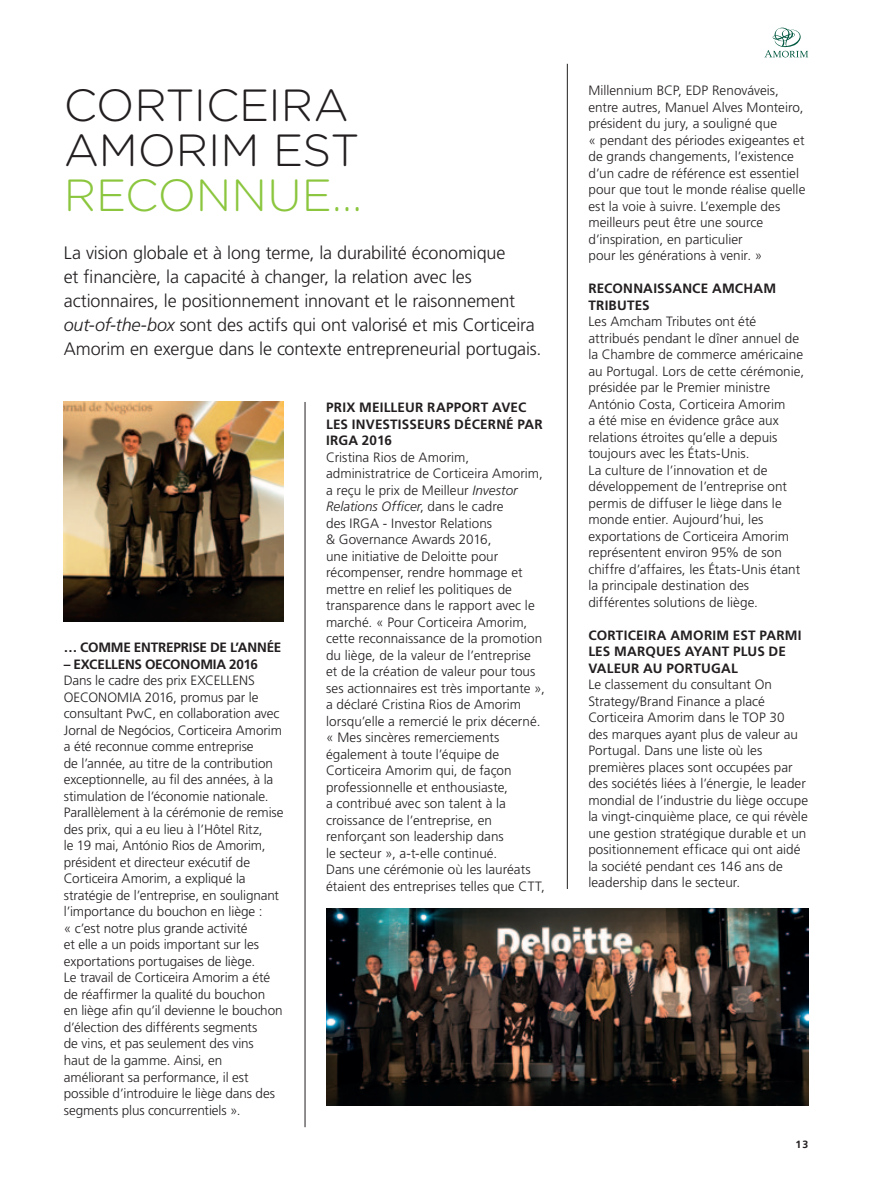
<style>
.page{position:relative;width:872px;height:1191px;background:#fff}
.page>*{position:absolute;margin:0;border:0;box-sizing:border-box;transform-origin:0 0}
.t1{font:300 45px/45px "Gotham Rounded";color:#231f20}
.t2{font:300 45px "Gotham Rounded";color:#8bc63e}
.t3{font:300 18px/24px "Frutiger LT Std";letter-spacing:-.01em;color:#231f20}
.t4{font:300 13.5px/16.5px "Frutiger LT Std";color:#231f20}
.t5{font:700 13.5px/16.5px "Frutiger LT Std";letter-spacing:.01em;color:#231f20}
.t6{font:700 13.5px "Frutiger LT Std";letter-spacing:-.015em;color:#231f20}
.t7{font:700 13.5px "Frutiger LT Std";letter-spacing:-.02em;color:#231f20}
.t8{font:700 10.5px "Frutiger LT Std";color:#231f20}
.s1{font-style:italic}
</style>
<div class="page">
<svg style="left:765px;top:28px;width:43px;height:29px"></svg>
<hr style="left:567px;top:64px;width:1px;height:825px;background:#231f20">
<hr style="left:305px;top:402px;width:1px;height:725px;background:#231f20">
<img style="left:326px;top:908px;width:482px;height:198px">
<img style="left:64px;top:402px;width:219px;height:219px">
<h1 class="t1" style="left:64px;top:81px;width:33px">CORTICEIRA<br>AMORIM</h1>
<h1 class="t1" style="left:273px;top:126px;width:28px">EST</h1>
<h1 class="t2" style="left:64px;top:165px;width:34px">RECONNUE</h1>
<h1 class="t2" style="left:332px;top:165px;width:32px">…</h1>
<p class="t3" style="left:64px;top:241px;width:479px">La vision globale et à long terme, la durabilité économique<br>et financière, la capacité à changer, la relation avec les actionnaires, le positionnement innovant et le raisonnement <span class="s1">out-of-the-box</span> sont des actifs qui ont valorisé et mis Corticeira Amorim en exergue dans le contexte entrepreneurial portugais.</p>
<p class="t6" style="left:64px;top:640px;width:219px">… COMME ENTREPRISE DE L’ANN ÉE</p>
<p class="t7" style="left:64px;top:656px;width:196px">– EXCELLENS OECONOMIA 2016</p>
<p class="t4" style="left:64px;top:672px;width:221px">Dans le cadre des prix EXCELLENS OECONOMIA 2016, promus par le consultant PwC, en collaboration avec Jornal de Negócios, Corticeira Amorim a été reconnue comme entreprise<br>de l’année, au titre de la contribution exceptionnelle, au fil des années, à la stimulation de l’économie nationale.<br>Parallèlement à la cérémonie de remise des prix, qui a eu lieu à l’Hôtel Ritz,<br>le 19 mai, António Rios de Amorim, président et directeur exécutif de Corticeira Amorim, a expliqué la stratégie de l’entreprise, en soulignant l’importance du bouchon en liège :<br>« c’est notre plus grande activité<br>et elle a un poids important sur les exportations portugaises de liège.<br>Le travail de Corticeira Amorim a été de réaffirmer la qualité du bouchon<br>en liège afin qu’il devienne le bouchon d’élection des différents segments<br>de vins, et pas seulement des vins<br>haut de la gamme. Ainsi, en améliorant sa performance, il est possible d’introduire le liège dans des segments plus concurrentiels ».</p>
<p class="t5" style="left:326px;top:399px;width:218px">PRIX MEILLEUR RAPPORT AVEC<br>LES INVESTISSEURS DÉCERNÉ PAR<br>IRGA 2016</p>
<p class="t4" style="left:326px;top:449px;width:220px">Cristina Rios de Amorim, administratrice de Corticeira Amorim, a reçu le prix de Meilleur <span class="s1">Investor Relations Officer</span>, dans le cadre<br>des IRGA - Investor Relations<br>&amp; Governance Awards 2016,<br>une initiative de Deloitte pour récompenser, rendre hommage et mettre en relief les politiques de transparence dans le rapport avec le marché. « Pour Corticeira Amorim, cette reconnaissance de la promotion du liège, de la valeur de l’entreprise et de la création de valeur pour tous ses actionnaires est très importante », a déclaré Cristina Rios de Amorim lorsqu’elle a remercié le prix décerné. « Mes sincères remerciements également à toute l’équipe de Corticeira Amorim qui, de façon professionnelle et enthousiaste,<br>a contribué avec son talent à la croissance de l’entreprise, en renforçant son leadership dans<br>le secteur », a-t-elle continué.<br>Dans une cérémonie où les lauréats étaient des entreprises telles que CTT,</p>
<p class="t4" style="left:588px;top:82px;width:218px">Millennium BCP, EDP Renováveis, entre autres, Manuel Alves Monteiro, président du jury, a souligné que<br>« pendant des périodes exigeantes et de grands changements, l’existence d’un cadre de référence est essentiel pour que tout le monde réalise quelle est la voie à suivre. L’exemple des meilleurs peut être une source d’inspiration, en particulier<br>pour les générations à venir. »</p>
<p class="t5" style="left:588px;top:280px;width:189px">RECONNAISSANCE AMCHAM<br>TRIBUTES</p>
<p class="t4" style="left:588px;top:313px;width:217px">Les Amcham Tributes ont été attribués pendant le dîner annuel de la Chambre de commerce américaine au Portugal. Lors de cette cérémonie, présidée par le Premier ministre António Costa, Corticeira Amorim<br>a été mise en évidence grâce aux relations étroites qu’elle a depuis toujours avec les États-Unis.<br>La culture de l’innovation et de développement de l’entreprise ont permis de diffuser le liège dans le monde entier. Aujourd’hui, les exportations de Corticeira Amorim représentent environ 95% de son chiffre d’affaires, les États-Unis étant la principale destination des différentes solutions de liège.</p>
<p class="t5" style="left:588px;top:627px;width:213px">CORTICEIRA AMORIM EST PARMI<br>LES MARQUES AYANT PLUS DE<br>VALEUR AU PORTUGAL</p>
<p class="t4" style="left:588px;top:676px;width:221px">Le classement du consultant On Strategy/Brand Finance a placé Corticeira Amorim dans le TOP 30<br>des marques ayant plus de valeur au Portugal. Dans une liste où les premières places sont occupées par des sociétés liées à l’énergie, le leader mondial de l’industrie du liège occupe la vingt-cinquième place, ce qui révèle une gestion stratégique durable et un positionnement efficace qui ont aidé la société pendant ces 146 ans de leadership dans le secteur.</p>
<p class="t8" style="left:795px;top:1138px;width:14px">13</p>
</div>
